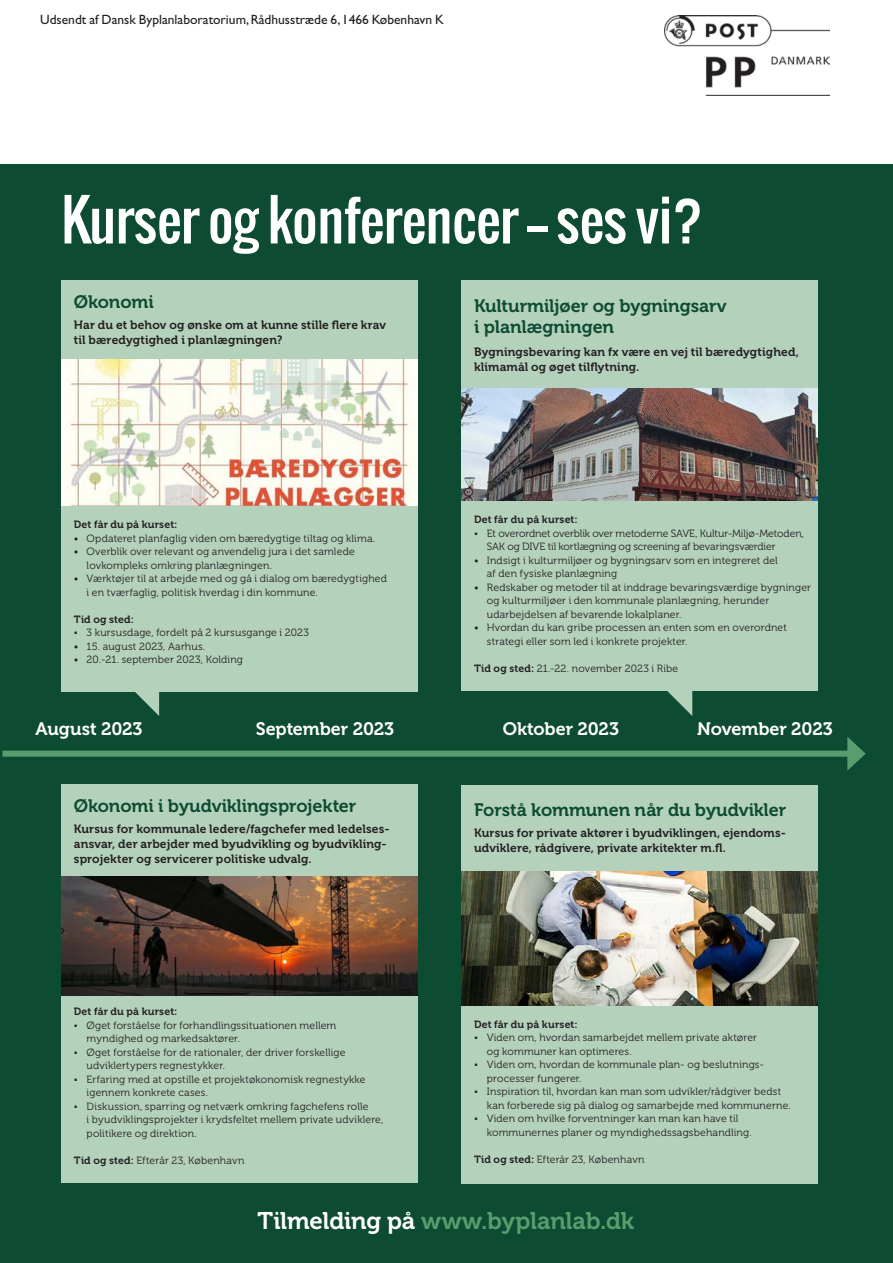
<style>
.page{position:relative;width:893px;height:1263px;background:#fff}
.page>*{position:absolute;margin:0;border:0;box-sizing:border-box;transform-origin:0 0}
.Rubrik{font:55.5px "Oswald";letter-spacing:-.005em;color:#fff}
.Brødtekst{font:24px "Museo 700";letter-spacing:-.005em;color:#579d6e}
.Brødtekst-2{font:18px/21px "Museo 700";letter-spacing:-.005em;color:#0d4b32}
.Brødtekst-3{font:18px "Museo 700";letter-spacing:-.005em;color:#fff}
.t1{font:13.5px "Gill Sans Std";color:#231f20}
.Brødtekst-4{font:12px/15px "Museo 700";letter-spacing:.01em;color:#231f20}
.Brødtekst-5{font:10.5px/13.5px "Museo 300";letter-spacing:.015em;color:#231f20}
.Brødtekst-6{font:10.5px/13.5px "Museo 300";letter-spacing:-.005em;color:#231f20}
.Brødtekst-7{font:10.5px "Museo 700";letter-spacing:.02em;color:#231f20}
.s1{font-family:"Antenna";font-weight:700}
.s2{font-family:"Museo 700"}
.s3{color:#fff}
</style>
<div class="page">
<div style="left:0;top:165px;width:893px;height:1098px;background:#0d4b32"></div>
<div style="left:2px;top:751px;width:852px;height:6px;background:#579d6e"></div>
<svg style="left:847px;top:737px;width:19px;height:34px"></svg>
<div style="left:461px;top:785px;width:357px;height:398px;background:#b4d1bc"></div>
<img style="left:461px;top:871px;width:357px;height:134px">
<div style="left:461px;top:281px;width:357px;height:410px;background:#b4d1bc"></div>
<img style="left:461px;top:389px;width:357px;height:112px">
<svg style="left:135px;top:692px;width:24px;height:24px"></svg>
<svg style="left:667px;top:691px;width:25px;height:25px"></svg>
<div style="left:61px;top:281px;width:356px;height:411px;background:#b4d1bc"></div>
<img style="left:61px;top:359px;width:356px;height:147px">
<div style="left:61px;top:784px;width:356px;height:399px;background:#b4d1bc"></div>
<img style="left:61px;top:877px;width:356px;height:119px">
<img style="left:665px;top:16px;width:164px;height:80px">
<p class="t1" style="left:40px;top:12px;width:405px">Udsendt af Dansk Byplanlaboratorium, Rådhusstræde 6, 1466 København K</p>
<p class="Rubrik" style="left:61px;top:178px;width:643px">Kurser og konferencer –– ses vi?</p>
<p class="Brødtekst-2" style="left:74px;top:291px;width:81px">Økonomi</p>
<p class="Brødtekst-4" style="left:74px;top:317px;width:314px">Har du et behov og ønske om at kunne stille flere krav til bæredygtighed i planlægningen?</p>
<p class="Brødtekst-7" style="left:74px;top:519px;width:105px">Det får du på kurset:</p>
<p class="Brødtekst-5" style="left:74px;top:532px;width:303px">• Opdateret planfaglig viden om bæredygtige tiltag og klima.</p>
<p class="Brødtekst-5" style="left:87px;top:545px;width:270px;text-indent:-13px">• Overblik over relevant og anvendelig jura i det samlede lovkompleks omkring planlægningen.</p>
<p class="Brødtekst-5" style="left:87px;top:572px;width:302px;text-indent:-13px">• Værktøjer til at arbejde med og gå i dialog om bæredygtighed i en tværfaglig, politisk hverdag i din kommune.</p>
<p class="Brødtekst-7" style="left:74px;top:613px;width:62px">Tid og sted:</p>
<p class="Brødtekst-5" style="left:74px;top:626px;width:237px"><span class="s1">•</span> 3 kursusdage, fordelt på 2 kursusgange i 2023</p>
<p class="Brødtekst-5" style="left:74px;top:640px;width:133px">• 15. august 2023, Aarhus.</p>
<p class="Brødtekst-5" style="left:74px;top:653px;width:171px">• 20.-21. september 2023, Kolding</p>
<p class="Brødtekst-2" style="left:474px;top:295px;width:254px">Kulturmiljøer og bygningsarv i planlægningen</p>
<p class="Brødtekst-4" style="left:474px;top:345px;width:326px">Bygningsbevaring kan fx være en vej til bæredygtighed, klimamål og øget tilflytning.</p>
<p class="Brødtekst-7" style="left:474px;top:514px;width:105px">Det får du på kurset:</p>
<p class="Brødtekst-6" style="left:487px;top:527px;width:319px;text-indent:-13px"><span class="s1">•</span> Et overordnet overblik over metoderne SAVE, Kultur-Miljø-Metoden,<br>SAK og DIVE til kortlægning og screening af bevaringsværdier</p>
<p class="Brødtekst-5" style="left:487px;top:554px;width:292px;text-indent:-13px">• Indsigt i kulturmiljøer og bygningsarv som en integreret del af den fysiske planlægning</p>
<p class="Brødtekst-5" style="left:487px;top:581px;width:326px;text-indent:-13px">• Redskaber og metoder til at inddrage bevaringsværdige bygninger og kulturmiljøer i den kommunale planlægning, herunder udarbejdelsen af bevarende lokalplaner.</p>
<p class="Brødtekst-5" style="left:487px;top:621px;width:302px;text-indent:-13px">• Hvordan du kan gribe processen an enten som en overordnet strategi eller som led i konkrete projekter.</p>
<p class="Brødtekst-5" style="left:474px;top:662px;width:206px"><span class="s2">Tid og sted:</span> 21.-22. november 2023 i Ribe</p>
<p class="Brødtekst-3" style="left:36px;top:719px;width:109px">August 2023</p>
<p class="Brødtekst-3" style="left:256px;top:719px;width:140px">September 2023</p>
<p class="Brødtekst-3" style="left:503px;top:719px;width:118px">Oktober 2023</p>
<p class="Brødtekst-3" style="left:697px;top:719px;width:137px">November 2023</p>
<p class="Brødtekst-2" style="left:74px;top:795px;width:284px">Økonomi i byudviklingsprojekter</p>
<p class="Brødtekst-4" style="left:74px;top:821px;width:317px">Kursus for kommunale ledere/fagchefer med ledelses&shy;ansvar, der arbejder med byudvikling og byudvikling&shy;sprojekter og servicerer politiske udvalg.</p>
<p class="Brødtekst-7" style="left:74px;top:1006px;width:105px">Det får du på kurset:</p>
<p class="Brødtekst-5" style="left:87px;top:1019px;width:251px;text-indent:-13px"><span class="s1">•</span> Øget forståelse for forhandlingssituationen mellem myndighed og markedsaktører.</p>
<p class="Brødtekst-5" style="left:87px;top:1046px;width:260px;text-indent:-13px"><span class="s1">•</span> Øget forståelse for de rationaler, der driver forskellige udviklertypers regnestykker.</p>
<p class="Brødtekst-5" style="left:87px;top:1073px;width:280px;text-indent:-13px"><span class="s1">•</span> Erfaring med at opstille et projektøkonomisk regnestykke igennem konkrete cases.</p>
<p class="Brødtekst-5" style="left:87px;top:1100px;width:298px;text-indent:-13px"><span class="s1">•</span> Diskussion, sparring og netværk omkring fagchefens rolle<br>i byudviklingsprojekter i krydsfeltet mellem private udviklere, politikere og direktion.</p>
<p class="Brødtekst-5" style="left:74px;top:1154px;width:172px"><span class="s2">Tid og sted:</span> Efterår 23, København</p>
<p class="Brødtekst-2" style="left:474px;top:800px;width:313px">Forstå kommunen når du byudvikler</p>
<p class="Brødtekst-4" style="left:474px;top:826px;width:313px">Kursus for private aktører i byudviklingen, ejendoms-</p>
<p class="Brødtekst-4" style="left:474px;top:841px;width:253px">udviklere, rådgivere, private arkitekter m.fl.</p>
<p class="Brødtekst-7" style="left:474px;top:1018px;width:105px">Det får du på kurset:</p>
<p class="Brødtekst-5" style="left:487px;top:1031px;width:272px;text-indent:-13px"><span class="s1">•</span> Viden om, hvordan samarbejdet mellem private aktører og kommuner kan optimeres.</p>
<p class="Brødtekst-5" style="left:487px;top:1058px;width:279px;text-indent:-13px"><span class="s1">•</span> Viden om, hvordan de kommunale plan- og beslutnings&shy;processer fungerer.</p>
<p class="Brødtekst-5" style="left:487px;top:1085px;width:305px;text-indent:-13px"><span class="s1">•</span> Inspiration til, hvordan kan man som udvikler/rådgiver bedst kan forberede sig på dialog og samarbejde med kommunerne.</p>
<p class="Brødtekst-5" style="left:487px;top:1112px;width:266px;text-indent:-13px"><span class="s1">•</span> Viden om hvilke forventninger kan man kan have til kommunernes planer og myndighedssagsbehandling.</p>
<p class="Brødtekst-5" style="left:474px;top:1152px;width:172px"><span class="s2">Tid og sted:</span> Efterår 23, København</p>
<p class="Brødtekst" style="left:258px;top:1207px;width:378px"><span class="s3">Tilmelding på</span> www.byplanlab.dk</p>
</div>
